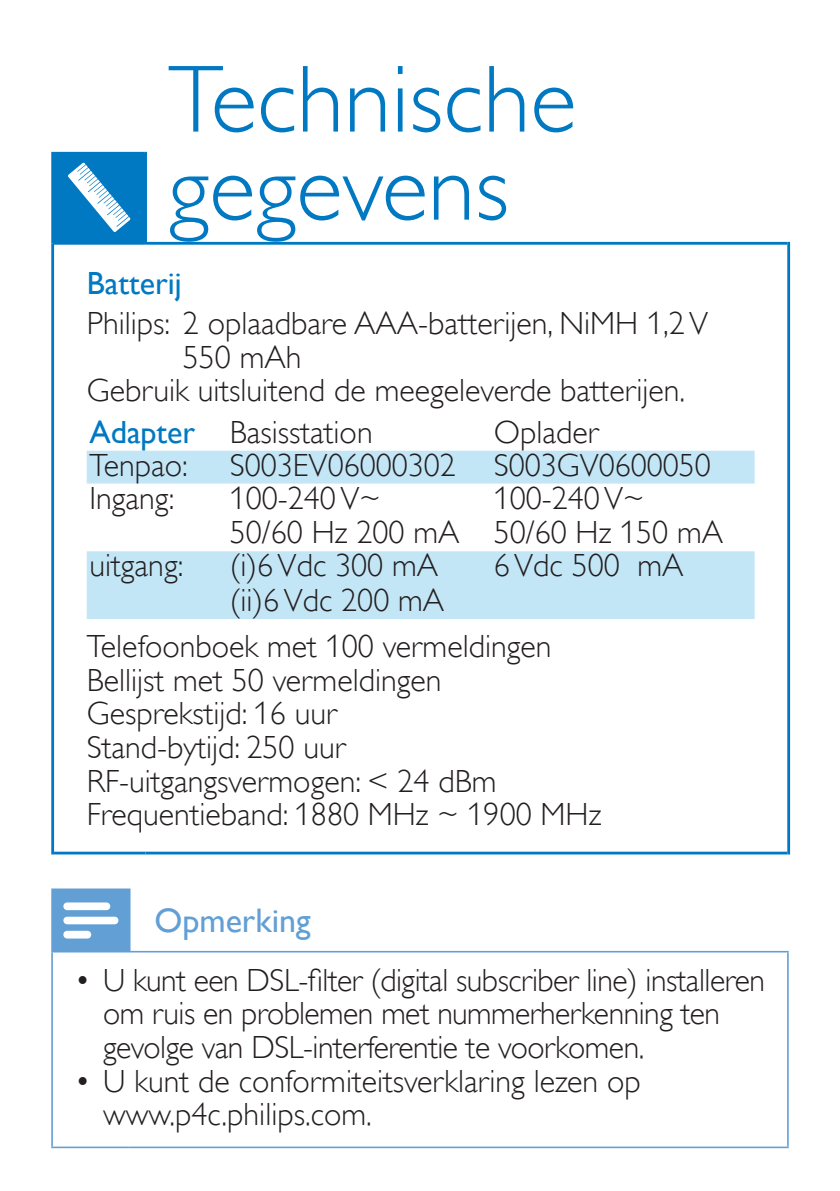
<style>
.page{position:relative;width:840px;height:1191px;background:#fff}
.page>*{position:absolute;margin:0;border:0;box-sizing:border-box;transform-origin:0 0}
.t1{font:96px/88px "Gill Sans Alt One WGL Light";color:#0079c2}
.t2{font:34px "Gill Sans Alt One WGL";color:#629fd5}
.t3{font:32px/33.6px "Gill Sans Alt One WGL Light";color:#231f20}
.t4{font:32px "Gill Sans Alt One WGL";color:#0079c2}
.s1{font-family:"Gill Sans Alt One WGL";color:#0079c2}
</style>
<div class="page">
<div style="left:53px;top:153px;width:92px;height:90px;background:#0079c2"></div>
<hr style="left:51px;top:243px;width:3px;height:611px;background:#0079c2">
<hr style="left:147px;top:242px;width:639px;height:3px;background:#0079c2">
<hr style="left:786px;top:242px;width:3px;height:612px;background:#0079c2">
<hr style="left:54px;top:851px;width:91px;height:3px;background:#0079c2">
<hr style="left:145px;top:851px;width:641px;height:3px;background:#0079c2">
<hr style="left:54px;top:152px;width:90px;height:3px;background:#0079c2">
<hr style="left:51px;top:152px;width:3px;height:91px;background:#0079c2">
<hr style="left:144px;top:152px;width:3px;height:93px;background:#0079c2">
<hr style="left:54px;top:242px;width:90px;height:3px;background:#0079c2">
<svg style="left:68px;top:162px;width:62px;height:70px"></svg>
<svg style="left:87px;top:451px;width:667px;height:168px;fill:#c3e6f6"></svg>
<div style="left:52px;top:889px;width:78px;height:62px;background:#629fd5"></div>
<hr style="left:51px;top:888px;width:79px;height:2px;background:#629fd5">
<hr style="left:51px;top:890px;width:2px;height:61px;background:#629fd5">
<hr style="left:51px;top:951px;width:79px;height:1px;background:#629fd5">
<hr style="left:51px;top:952px;width:2px;height:194px;background:#629fd5">
<hr style="left:130px;top:951px;width:658px;height:1px;background:#629fd5">
<hr style="left:786px;top:952px;width:2px;height:194px;background:#629fd5">
<hr style="left:51px;top:1146px;width:79px;height:2px;background:#629fd5">
<hr style="left:130px;top:1146px;width:658px;height:2px;background:#629fd5">
<svg style="left:63px;top:902px;width:47px;height:8px"></svg>
<svg style="left:63px;top:916px;width:55px;height:8px"></svg>
<svg style="left:63px;top:930px;width:28px;height:8px"></svg>
<h1 class="t1" style="left:168px;top:56px;width:409px">Technische gegevens</h1>
<p class="t4" style="left:87px;top:261px;width:97px">Batterij</p>
<p class="t3" style="left:87px;top:307px;width:622px">Philips: 2 oplaadbare AAA-batterijen, NiMH 1,2 V</p>
<p class="t3" style="left:183px;top:340px;width:120px">550 mAh</p>
<p class="t3" style="left:87px;top:374px;width:599px">Gebruik uitsluitend de meegeleverde batterijen.</p>
<p class="t3" style="left:89px;top:415px;width:284px"><span class="s1">Adapter</span> Basisstation</p>
<p class="t3" style="left:493px;top:415px;width:106px">Oplader</p>
<p class="t3" style="left:89px;top:448px;width:100px">Tenpao:</p>
<p class="t3" style="left:230px;top:448px;width:482px">S003EV06000302 S003GV0600050</p>
<p class="t3" style="left:89px;top:481px;width:86px">Ingang:</p>
<p class="t3" style="left:230px;top:480px;width:231px;line-height:34.8px">100-240V~<br>50/60 Hz 200 mA</p>
<p class="t3" style="left:493px;top:480px;width:231px;line-height:34.8px">100-240V~<br>50/60 Hz 150 mA</p>
<p class="t3" style="left:89px;top:549px;width:95px">uitgang:</p>
<p class="t3" style="left:230px;top:548px;width:216px;line-height:34.8px">(i)6Vdc 300 mA (ii)6Vdc 200 mA</p>
<p class="t3" style="left:493px;top:549px;width:191px">6Vdc 500 mA</p>
<p class="t3" style="left:87px;top:630px;width:516px">Telefoonboek met 100 vermeldingen<br>Bellijst met 50 vermeldingen<br>Gesprekstijd: 16 uur<br>Stand-bytijd: 250 uur<br>RF-uitgangsvermogen: &lt; 24 dBm<br>Frequentieband: 1880 MHz ~ 1900 MHz</p>
<p class="t2" style="left:154px;top:897px;width:158px">Opmerking</p>
<p class="t3" style="left:103px;top:963px;width:663px;text-indent:-28px">• U kunt een DSL-filter (digital subscriber line) installeren om ruis en problemen met nummerherkenning ten gevolge van DSL-interferentie te voorkomen.</p>
<p class="t3" style="left:103px;top:1064px;width:539px;text-indent:-28px">• U kunt de conformiteitsverklaring lezen op www.p4c.philips.com.</p>
</div>
